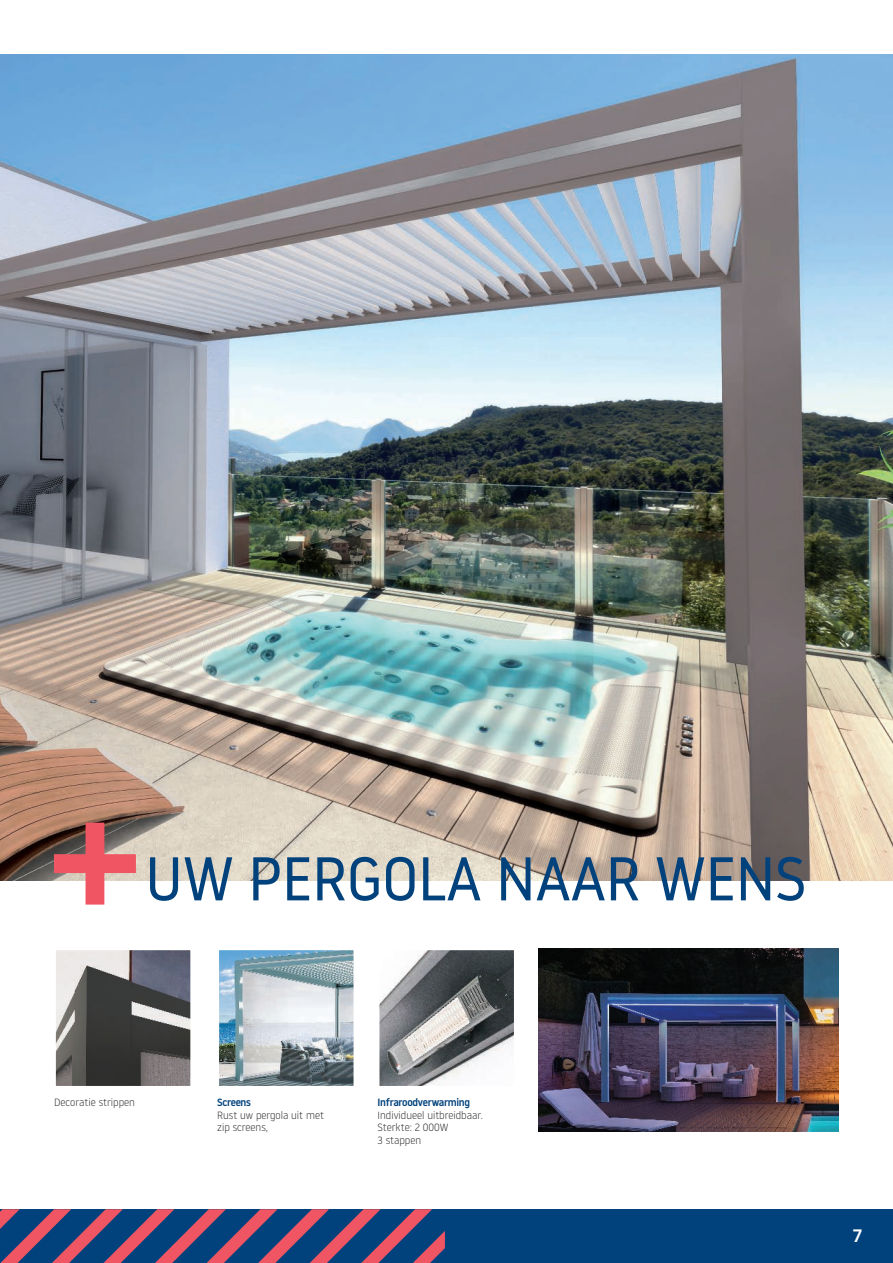
<style>
.page{position:relative;width:893px;height:1263px;background:#fff}
.page>*{position:absolute;margin:0;border:0;box-sizing:border-box;transform-origin:0 0}
.t1{font:61.5px "Noway";letter-spacing:-.025em;color:#01427c}
.t2{font:500 18px "Noway";color:#fff}
.t3{font:300 10.5px/12.6px "Noway";color:#231f20}
.t4{font:500 10.5px "Noway";letter-spacing:-.03em;color:#01427c}
</style>
<div class="page">
<img style="left:0;top:54px;width:893px;height:826px">
<svg style="left:54px;top:823px;width:82px;height:81px"></svg>
<img style="left:219px;top:950px;width:135px;height:136px">
<svg style="left:379px;top:950px;width:135px;height:136px"></svg>
<img style="left:538px;top:948px;width:301px;height:183px">
<svg style="left:55px;top:950px;width:136px;height:136px;background:#6c6c6d"></svg>
<div style="left:0;top:1209px;width:893px;height:54px;background:#01427c"></div>
<svg style="left:0;top:1209px;width:445px;height:54px"></svg>
<h1 class="t1" style="left:144px;top:837px;width:664px">UW PERGOLA NAAR WENS</h1>
<p class="t3" style="left:54px;top:1095px;width:82px">Decoratie strippen</p>
<p class="t4" style="left:217px;top:1095px;width:35px">Screens</p>
<p class="t3" style="left:217px;top:1108px;width:108px">Rust uw pergola uit met zip screens,</p>
<p class="t4" style="left:378px;top:1095px;width:94px">Infraroodverwarming</p>
<p class="t3" style="left:378px;top:1108px;width:107px">Individueel uitbreidbaar.<br>Sterkte: 2 000W<br>3 stappen</p>
<h2 class="t2" style="left:852px;top:1223px;width:12px">7</h2>
</div>
